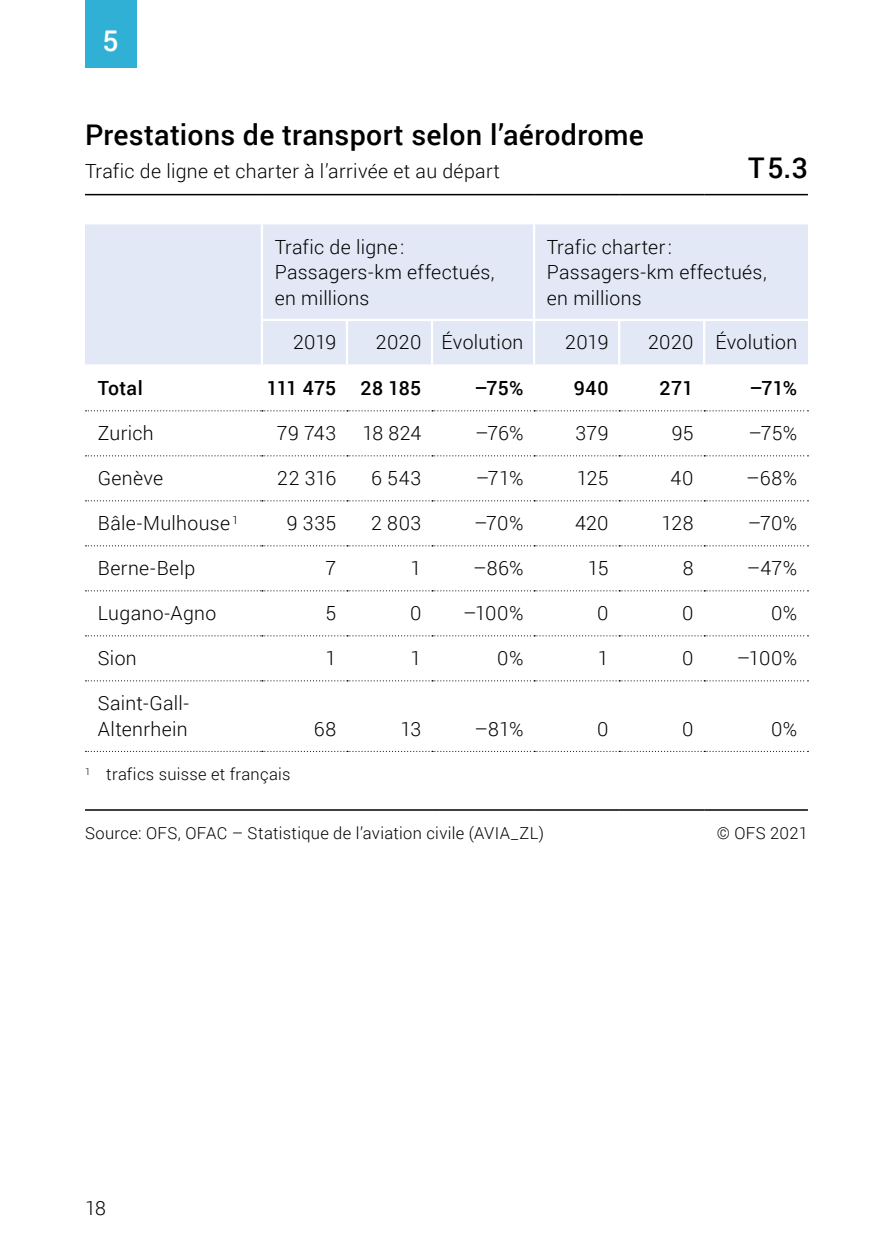
<style>
.page{position:relative;width:893px;height:1259px;background:#fff}
.page>*{position:absolute;margin:0;border:0;box-sizing:border-box;transform-origin:0 0}
.TAB_Titel{font:500 28.5px "Roboto";letter-spacing:.01em;color:#000}
.t1{font:500 28.5px "Roboto";color:#fff}
.TAB_Grundtext_TAB_Ko{font:300 19.5px/25.5px "Roboto";letter-spacing:.015em;color:#000}
.TAB_Titel-2{font:300 19.5px "Roboto";letter-spacing:.015em;color:#000}
.TAB_Grundtext_TAB_Ko-2{font:500 19.5px "Roboto";letter-spacing:.015em;color:#000}
.TAB_Fusszeile{font:300 16.5px "Roboto";letter-spacing:.02em;color:#000}
</style>
<div class="page">
<div style="left:85px;top:0;width:51px;height:68px;background:#30b0d5"></div>
<div style="left:85px;top:224px;width:723px;height:140px;background:#e3e8f6"></div>
<svg style="left:85px;top:410px;width:723px;height:1px"></svg>
<svg style="left:85px;top:455px;width:723px;height:1px"></svg>
<svg style="left:85px;top:500px;width:723px;height:1px"></svg>
<svg style="left:85px;top:545px;width:723px;height:1px"></svg>
<svg style="left:85px;top:590px;width:723px;height:1px"></svg>
<svg style="left:85px;top:635px;width:723px;height:1px"></svg>
<hr style="left:85px;top:194px;width:177px;height:1px;background:#000">
<hr style="left:262px;top:194px;width:85px;height:1px;background:#000">
<hr style="left:347px;top:194px;width:85px;height:1px;background:#000">
<hr style="left:432px;top:194px;width:102px;height:1px;background:#000">
<hr style="left:534px;top:194px;width:85px;height:1px;background:#000">
<hr style="left:619px;top:194px;width:85px;height:1px;background:#000">
<hr style="left:704px;top:194px;width:104px;height:1px;background:#000">
<svg style="left:85px;top:751px;width:723px;height:1px"></svg>
<svg style="left:85px;top:680px;width:723px;height:1px"></svg>
<hr style="left:85px;top:809px;width:177px;height:1px;background:#000">
<hr style="left:262px;top:809px;width:85px;height:1px;background:#000">
<hr style="left:347px;top:809px;width:85px;height:1px;background:#000">
<hr style="left:432px;top:809px;width:102px;height:1px;background:#000">
<hr style="left:534px;top:809px;width:85px;height:1px;background:#000">
<hr style="left:619px;top:809px;width:85px;height:1px;background:#000">
<hr style="left:704px;top:809px;width:104px;height:1px;background:#000">
<hr style="left:261px;top:224px;width:2px;height:95px;background:#fff">
<hr style="left:533px;top:224px;width:2px;height:95px;background:#fff">
<hr style="left:261px;top:319px;width:86px;height:2px;background:#fff">
<hr style="left:261px;top:321px;width:2px;height:43px;background:#fff">
<hr style="left:347px;top:319px;width:85px;height:2px;background:#fff">
<hr style="left:346px;top:321px;width:2px;height:43px;background:#fff">
<hr style="left:432px;top:319px;width:102px;height:2px;background:#fff">
<hr style="left:431px;top:321px;width:2px;height:43px;background:#fff">
<hr style="left:534px;top:319px;width:85px;height:2px;background:#fff">
<hr style="left:533px;top:321px;width:2px;height:43px;background:#fff">
<hr style="left:619px;top:319px;width:85px;height:2px;background:#fff">
<hr style="left:618px;top:321px;width:2px;height:43px;background:#fff">
<hr style="left:704px;top:319px;width:104px;height:2px;background:#fff">
<hr style="left:703px;top:321px;width:2px;height:43px;background:#fff">
<h1 class="t1" style="left:102px;top:21px;width:18px">5</h1>
<p class="TAB_Titel" style="left:85px;top:114px;width:560px">Prestations de transport selon l’aérodrome</p>
<p class="TAB_Titel-2" style="left:85px;top:157px;width:417px">Trafic de ligne et charter à l’arrivée et au départ</p>
<p class="TAB_Titel" style="left:748px;top:147px;width:61px">T5.3</p>
<p class="TAB_Grundtext_TAB_Ko" style="left:275px;top:233px;width:221px">Trafic de ligne:<br>Passagers-km effectués, en millions</p>
<p class="TAB_Grundtext_TAB_Ko" style="left:547px;top:233px;width:221px">Trafic charter :<br>Passagers-km effectués, en millions</p>
<p class="TAB_Grundtext_TAB_Ko" style="left:293px;top:329px;width:45px">2019</p>
<p class="TAB_Grundtext_TAB_Ko" style="left:376px;top:329px;width:47px">2020</p>
<p class="TAB_Grundtext_TAB_Ko" style="left:442px;top:329px;width:83px">Évolution</p>
<p class="TAB_Grundtext_TAB_Ko" style="left:565px;top:329px;width:45px">2019</p>
<p class="TAB_Grundtext_TAB_Ko" style="left:648px;top:329px;width:47px">2020</p>
<p class="TAB_Grundtext_TAB_Ko" style="left:715px;top:329px;width:83px">Évolution</p>
<p class="TAB_Grundtext_TAB_Ko-2" style="left:98px;top:375px;width:46px">Total</p>
<p class="TAB_Grundtext_TAB_Ko-2" style="left:267px;top:375px;width:71px">111 475</p>
<p class="TAB_Grundtext_TAB_Ko-2" style="left:361px;top:375px;width:62px">28 185</p>
<p class="TAB_Grundtext_TAB_Ko-2" style="left:474px;top:375px;width:51px">–75%</p>
<p class="TAB_Grundtext_TAB_Ko-2" style="left:574px;top:375px;width:36px">940</p>
<p class="TAB_Grundtext_TAB_Ko-2" style="left:660px;top:375px;width:35px">271</p>
<p class="TAB_Grundtext_TAB_Ko-2" style="left:749px;top:375px;width:49px">–71%</p>
<p class="TAB_Grundtext_TAB_Ko" style="left:98px;top:420px;width:58px">Zurich</p>
<p class="TAB_Grundtext_TAB_Ko" style="left:277px;top:420px;width:61px">79 743</p>
<p class="TAB_Grundtext_TAB_Ko" style="left:362px;top:420px;width:61px">18 824</p>
<p class="TAB_Grundtext_TAB_Ko" style="left:475px;top:420px;width:50px">–76%</p>
<p class="TAB_Grundtext_TAB_Ko" style="left:575px;top:420px;width:34px">379</p>
<p class="TAB_Grundtext_TAB_Ko" style="left:672px;top:420px;width:23px">95</p>
<p class="TAB_Grundtext_TAB_Ko" style="left:749px;top:420px;width:50px">–75%</p>
<p class="TAB_Grundtext_TAB_Ko" style="left:98px;top:465px;width:67px">Genève</p>
<p class="TAB_Grundtext_TAB_Ko" style="left:277px;top:465px;width:61px">22 316</p>
<p class="TAB_Grundtext_TAB_Ko" style="left:371px;top:465px;width:52px">6 543</p>
<p class="TAB_Grundtext_TAB_Ko" style="left:476px;top:465px;width:49px">–71%</p>
<p class="TAB_Grundtext_TAB_Ko" style="left:577px;top:465px;width:33px">125</p>
<p class="TAB_Grundtext_TAB_Ko" style="left:670px;top:465px;width:25px">40</p>
<p class="TAB_Grundtext_TAB_Ko" style="left:746px;top:465px;width:53px">–68%</p>
<p class="TAB_Grundtext_TAB_Ko" style="left:98px;top:510px;width:142px">Bâle-Mulhouse <sup>1</sup></p>
<p class="TAB_Grundtext_TAB_Ko" style="left:287px;top:510px;width:51px">9 335</p>
<p class="TAB_Grundtext_TAB_Ko" style="left:371px;top:510px;width:52px">2 803</p>
<p class="TAB_Grundtext_TAB_Ko" style="left:474px;top:510px;width:51px">–70%</p>
<p class="TAB_Grundtext_TAB_Ko" style="left:575px;top:510px;width:35px">420</p>
<p class="TAB_Grundtext_TAB_Ko" style="left:662px;top:510px;width:33px">128</p>
<p class="TAB_Grundtext_TAB_Ko" style="left:748px;top:510px;width:51px">–70%</p>
<p class="TAB_Grundtext_TAB_Ko" style="left:98px;top:555px;width:99px">Berne-Belp</p>
<p class="TAB_Grundtext_TAB_Ko" style="left:326px;top:555px;width:12px">7</p>
<p class="TAB_Grundtext_TAB_Ko" style="left:411px;top:555px;width:12px">1</p>
<p class="TAB_Grundtext_TAB_Ko" style="left:473px;top:555px;width:52px">–86%</p>
<p class="TAB_Grundtext_TAB_Ko" style="left:588px;top:555px;width:22px">15</p>
<p class="TAB_Grundtext_TAB_Ko" style="left:683px;top:555px;width:12px">8</p>
<p class="TAB_Grundtext_TAB_Ko" style="left:747px;top:555px;width:52px">–47%</p>
<p class="TAB_Grundtext_TAB_Ko" style="left:98px;top:600px;width:120px">Lugano-Agno</p>
<p class="TAB_Grundtext_TAB_Ko" style="left:326px;top:600px;width:12px">5</p>
<p class="TAB_Grundtext_TAB_Ko" style="left:410px;top:600px;width:13px">0</p>
<p class="TAB_Grundtext_TAB_Ko" style="left:463px;top:600px;width:62px">–100%</p>
<p class="TAB_Grundtext_TAB_Ko" style="left:597px;top:600px;width:13px">0</p>
<p class="TAB_Grundtext_TAB_Ko" style="left:682px;top:600px;width:13px">0</p>
<p class="TAB_Grundtext_TAB_Ko" style="left:771px;top:600px;width:28px">0%</p>
<p class="TAB_Grundtext_TAB_Ko" style="left:98px;top:645px;width:41px">Sion</p>
<p class="TAB_Grundtext_TAB_Ko" style="left:326px;top:645px;width:12px">1</p>
<p class="TAB_Grundtext_TAB_Ko" style="left:411px;top:645px;width:12px">1</p>
<p class="TAB_Grundtext_TAB_Ko" style="left:497px;top:645px;width:28px">0%</p>
<p class="TAB_Grundtext_TAB_Ko" style="left:598px;top:645px;width:12px">1</p>
<p class="TAB_Grundtext_TAB_Ko" style="left:682px;top:645px;width:13px">0</p>
<p class="TAB_Grundtext_TAB_Ko" style="left:737px;top:645px;width:62px">–100%</p>
<p class="TAB_Grundtext_TAB_Ko" style="left:98px;top:690px;width:93px">Saint-Gall-<br>Altenrhein</p>
<p class="TAB_Grundtext_TAB_Ko" style="left:314px;top:715px;width:24px">68</p>
<p class="TAB_Grundtext_TAB_Ko" style="left:401px;top:715px;width:22px">13</p>
<p class="TAB_Grundtext_TAB_Ko" style="left:475px;top:715px;width:50px">–81%</p>
<p class="TAB_Grundtext_TAB_Ko" style="left:597px;top:715px;width:13px">0</p>
<p class="TAB_Grundtext_TAB_Ko" style="left:682px;top:715px;width:13px">0</p>
<p class="TAB_Grundtext_TAB_Ko" style="left:771px;top:715px;width:28px">0%</p>
<p class="TAB_Fusszeile" style="left:85px;top:763px;width:207px"><sup>1</sup> trafics suisse et français</p>
<p class="TAB_Fusszeile" style="left:85px;top:821px;width:460px">Source: OFS, OFAC – Statistique de l’aviation civile (AVIA_ZL)</p>
<p class="TAB_Fusszeile" style="left:717px;top:821px;width:93px">© OFS 2021</p>
<p class="TAB_Grundtext_TAB_Ko" style="left:85px;top:1194px;width:22px">18</p>
</div>
